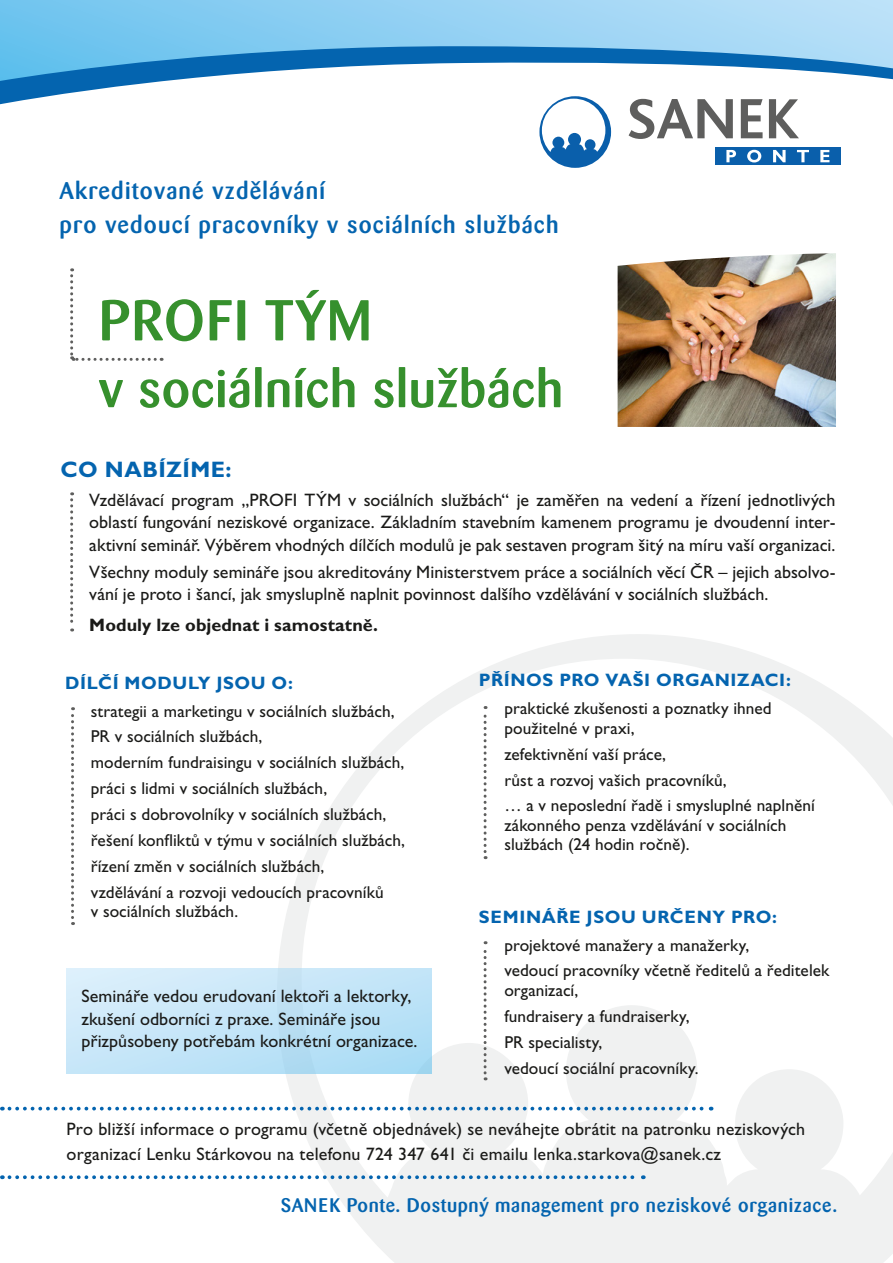
<style>
.page{position:relative;width:893px;height:1263px;background:#fff}
.page>*{position:absolute;margin:0;border:0;box-sizing:border-box;transform-origin:0 0}
.t1{font:500 57px "Barmeno CE";letter-spacing:.03em;color:#36902d}
.t2{font:500 52.5px "Barmeno CE";letter-spacing:.01em;color:#36902d}
.t3{font:500 24px/34.5px "Barmeno CE";letter-spacing:.05em;color:#0464af}
.t4{font:700 22.5px "Gill Sans CE";letter-spacing:.02em;color:#0464af}
.t5{font:500 19.5px "Barmeno CE";letter-spacing:.03em;color:#0464af}
.t6{font:18px/22.5px "Gill Sans CE";letter-spacing:.005em;color:#1a1a18}
.t7{font:700 18px "Gill Sans CE";letter-spacing:.035em;color:#0464af}
.t8{font:700 18px "Gill Sans CE";letter-spacing:.005em;color:#1a1a18}
.t9{font:17.25px/25.8px "Gill Sans CE";letter-spacing:.005em;color:#1a1a18}
</style>
<div class="page">
<svg style="left:277px;top:634px;width:616px;height:629px"></svg>
<svg style="left:0;top:81px;width:645px;height:24px"></svg>
<svg style="left:0;top:0;width:893px;height:81px;background:#85c2e7"></svg>
<svg style="left:67px;top:968px;width:364px;height:105px;background:#c3e4f7"></svg>
<svg style="left:70px;top:492px;width:3px;height:139px"></svg>
<svg style="left:70px;top:268px;width:85px;height:93px"></svg>
<div style="left:716px;top:147px;width:125px;height:18px;background:#0a5fab"></div>
<svg style="left:539px;top:96px;width:72px;height:72px"></svg>
<svg style="left:629px;top:99px;width:170px;height:40px"></svg>
<svg style="left:726px;top:150px;width:10px;height:12px"></svg>
<svg style="left:747px;top:150px;width:14px;height:12px"></svg>
<svg style="left:773px;top:150px;width:13px;height:12px"></svg>
<svg style="left:797px;top:150px;width:12px;height:12px"></svg>
<svg style="left:820px;top:150px;width:9px;height:12px"></svg>
<svg style="left:9px;top:1175px;width:635px;height:4px"></svg>
<svg style="left:9px;top:1107px;width:703px;height:3px"></svg>
<svg style="left:71px;top:707px;width:3px;height:218px"></svg>
<svg style="left:484px;top:706px;width:3px;height:153px"></svg>
<svg style="left:484px;top:941px;width:3px;height:139px"></svg>
<img style="left:618px;top:253px;width:218px;height:174px">
<h3 class="t3" style="left:60px;top:174px;width:501px">Akreditované vzdělávání<br>pro vedoucí pracovníky v sociálních službách</h3>
<h1 class="t1" style="left:99px;top:288px;width:274px">PROFI TÝM</h1>
<h2 class="t2" style="left:99px;top:359px;width:466px">v sociálních službách</h2>
<p class="t4" style="left:60px;top:456px;width:172px">CO NABÍZÍME:</p>
<p class="t6" style="left:89px;top:489px;width:748px;text-align:justify">Vzdělávací program „PROFI TÝM v sociálních službách“ je zaměřen na vedení a řízení jednotlivých oblastí fungování neziskové organizace. Základním stavebním kamenem programu je dvoudenní inter&shy;aktivní seminář. Výběrem vhodných dílčích modulů je pak sestaven program šitý na míru vaší organizaci.</p>
<p class="t6" style="left:89px;top:560px;width:748px">Všechny moduly semináře jsou akreditovány Ministerstvem práce a sociálních věcí ČR – jejich absolvo&shy;vání je proto i šancí, jak smysluplně naplnit povinnost dalšího vzdělávání v sociálních službách.</p>
<p class="t8" style="left:89px;top:615px;width:290px">Moduly lze objednat i samostatně.</p>
<p class="t7" style="left:65px;top:672px;width:229px">DÍLČÍ MODULY JSOU O:</p>
<p class="t9" style="left:91px;top:698px;width:316px">strategii a marketingu v sociálních službách, PR v sociálních službách,<br>moderním fundraisingu v sociálních službách, práci s lidmi v sociálních službách,<br>práci s dobrovolníky v sociálních službách, řešení konfliktů v týmu v sociálních službách, řízení změn v sociálních službách,<br>vzdělávání a rozvoji vedoucích pracovníků</p>
<p class="t9" style="left:91px;top:898px;width:149px">v sociálních službách.</p>
<p class="t7" style="left:479px;top:670px;width:313px">PŘÍNOS PRO VAŠI ORGANIZACI:</p>
<p class="t9" style="left:504px;top:699px;width:269px;line-height:19.5px">praktické zkušenosti a poznatky ihned použitelné v praxi,</p>
<p class="t9" style="left:504px;top:741px;width:312px">zefektivnění vaší práce,<br>růst a rozvoj vašich pracovníků,<br>… a v neposlední řadě i smysluplné naplnění</p>
<p class="t9" style="left:504px;top:815px;width:284px;line-height:19.5px">zákonného penza vzdělávání v sociálních službách (24 hodin ročně).</p>
<p class="t7" style="left:479px;top:906px;width:300px">SEMINÁŘE JSOU URČENY PRO:</p>
<p class="t9" style="left:504px;top:932px;width:326px">projektové manažery a manažerky,<br>vedoucí pracovníky včetně ředitelů a ředitelek</p>
<p class="t9" style="left:504px;top:977px;width:196px">organizací,<br>fundraisery a fundraiserky,<br>PR specialisty,<br>vedoucí sociální pracovníky.</p>
<p class="t6" style="left:81px;top:985px;width:337px">Semináře vedou erudovaní lektoři a lektorky, zkušení odborníci z praxe. Semináře jsou přizpůsobeny potřebám konkrétní organizace.</p>
<p class="t6" style="left:67px;top:1117px;width:740px;line-height:24.5px">Pro bližší informace o programu (včetně objednávek) se neváhejte obrátit na patronku neziskových organizací Lenku Stárkovou na telefonu 724 347 641 či emailu lenka.starkova@sanek.cz</p>
<p class="t5" style="left:281px;top:1194px;width:558px">SANEK Ponte. Dostupný management pro neziskové organizace.</p>
</div>
